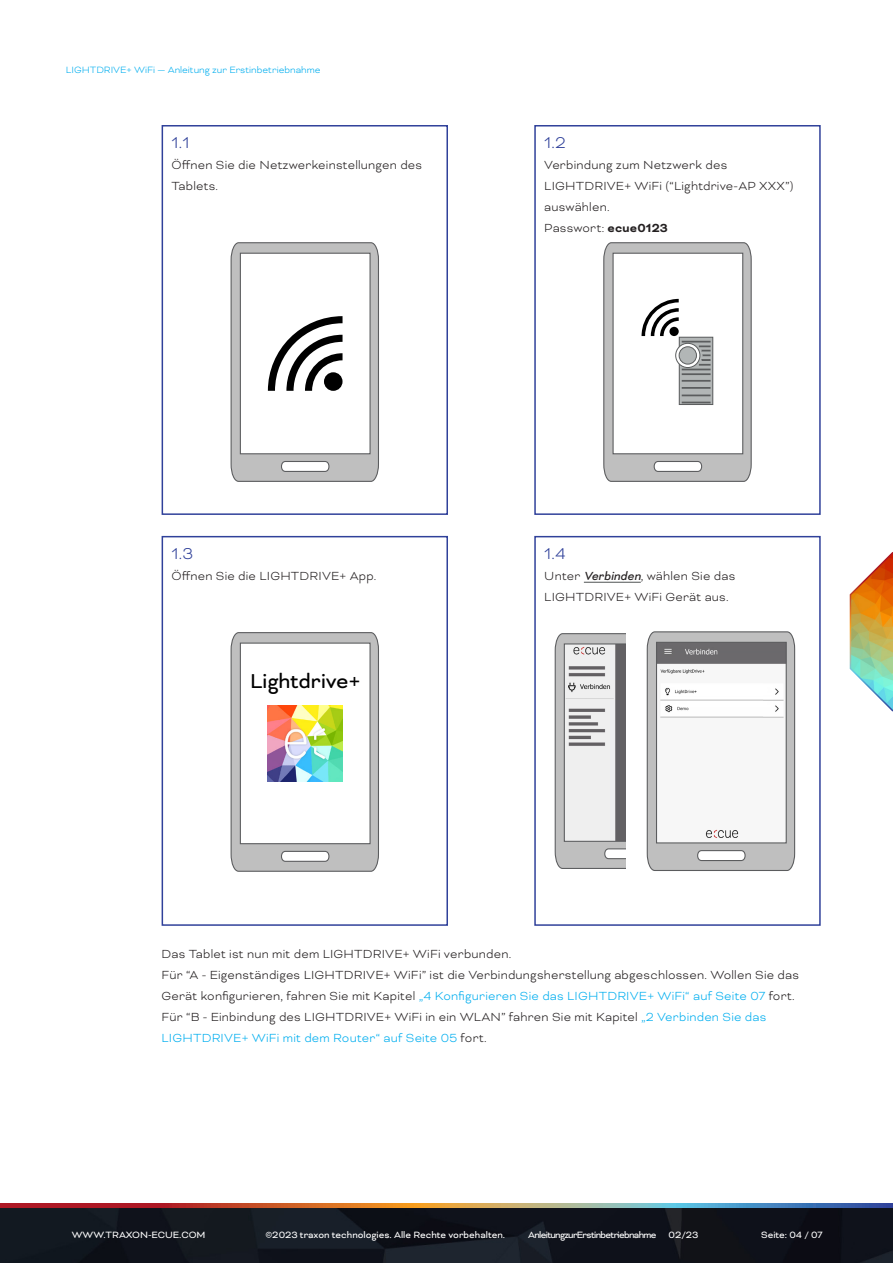
<style>
.page{position:relative;width:893px;height:1263px;background:#fff}
.page>*{position:absolute;margin:0;border:0;box-sizing:border-box;transform-origin:0 0}
.t1{font:23.1px "Bicyclette";color:#000}
.t2{font:300 18px "Bicyclette";color:#30419a}
.Text__Introductions{font:300 13.5px/21px "Bicyclette";letter-spacing:.015em;color:#231f20}
.t3{font:10.5px "Bicyclette";letter-spacing:-.005em;color:#fff}
.t4{font:300 10.5px "Bicyclette";color:#00aeef}
.t5{font:10.5px "Bicyclette";letter-spacing:-.06em;color:#fff}
.s1{font-weight:700}
.s2{font-weight:400;font-style:italic}
.s3{color:#00aeef}
</style>
<div class="page">
<img style="left:0;top:1207px;width:893px;height:56px">
<svg style="left:0;top:1203px;width:893px;height:4px;background:#9f7365"></svg>
<svg style="left:231px;top:242px;width:148px;height:240px"></svg>
<div style="left:162px;top:125px;width:286px;height:390px;border:2px solid #30419a"></div>
<svg style="left:603px;top:242px;width:149px;height:240px"></svg>
<div style="left:534px;top:125px;width:287px;height:390px;border:2px solid #30419a"></div>
<svg style="left:231px;top:632px;width:148px;height:240px"></svg>
<div style="left:162px;top:536px;width:286px;height:390px;border:2px solid #30419a"></div>
<hr style="left:584px;top:582px;width:57px;height:1px;background:#4f5353">
<div style="left:534px;top:536px;width:287px;height:390px;border:2px solid #30419a"></div>
<svg style="left:647px;top:492px;width:246px;height:379px"></svg>
<svg style="left:555px;top:633px;width:71px;height:236px"></svg>
<p class="t4" style="left:66px;top:64px;width:256px">LIGHTDRIVE+ WiFi — Anleitung zur Erstinbetriebnahme</p>
<p class="t2" style="left:172px;top:132px;width:19px">1.1</p>
<p class="Text__Introductions" style="left:172px;top:154px;width:252px">Öffnen Sie die Netzwerkeinstellungen des<br>Tablets.</p>
<p class="t2" style="left:544px;top:132px;width:23px">1.2</p>
<p class="Text__Introductions" style="left:544px;top:154px;width:251px">Verbindung zum Netzwerk des<br>LIGHTDRIVE+ WiFi (“Lightdrive-AP XXX”) auswählen.</p>
<p class="Text__Introductions" style="left:544px;top:217px;width:125px">Passwort: <span class="s1">ecue0123</span></p>
<p class="t2" style="left:172px;top:543px;width:23px">1.3</p>
<p class="Text__Introductions" style="left:172px;top:565px;width:206px">Öffnen Sie die LIGHTDRIVE+ App.</p>
<p class="t1" style="left:250px;top:668px;width:112px">Lightdrive+</p>
<p class="t2" style="left:544px;top:543px;width:23px">1.4</p>
<p class="Text__Introductions" style="left:544px;top:565px;width:193px">Unter <span class="s2">Verbinden</span>, wählen Sie das<br>LIGHTDRIVE+ WiFi Gerät aus.</p>
<p class="Text__Introductions" style="left:162px;top:943px;width:351px">Das Tablet ist nun mit dem LIGHTDRIVE+ WiFi verbunden.</p>
<p class="Text__Introductions" style="left:162px;top:964px;width:639px">Für “A - Eigenständiges LIGHTDRIVE+ WiFi” ist die Verbindungsherstellung abgeschlossen. Wollen Sie das<br>Gerät konfigurieren, fahren Sie mit Kapitel <span class="s3">„4 Konfigurieren Sie das LIGHTDRIVE+ WiFi“ auf Seite 07</span> fort.</p>
<p class="Text__Introductions" style="left:162px;top:1006px;width:606px">Für “B - Einbindung des LIGHTDRIVE+ WiFi in ein WLAN” fahren Sie mit Kapitel <span class="s3">„2 Verbinden Sie das<br>LIGHTDRIVE+ WiFi mit dem Router“ auf Seite 05</span> fort.</p>
<p class="t3" style="left:72px;top:1229px;width:135px">WWW.TRAXON-ECUE.COM</p>
<p class="t3" style="left:265px;top:1229px;width:241px">©2023 traxon technologies. Alle Rechte vorbehalten.</p>
<p class="t5" style="left:528px;top:1229px;width:172px">Anleitung zur Erstinbetriebnahme 02/23</p>
<p class="t3" style="left:761px;top:1229px;width:63px">Seite: 04 / 07</p>
</div>
